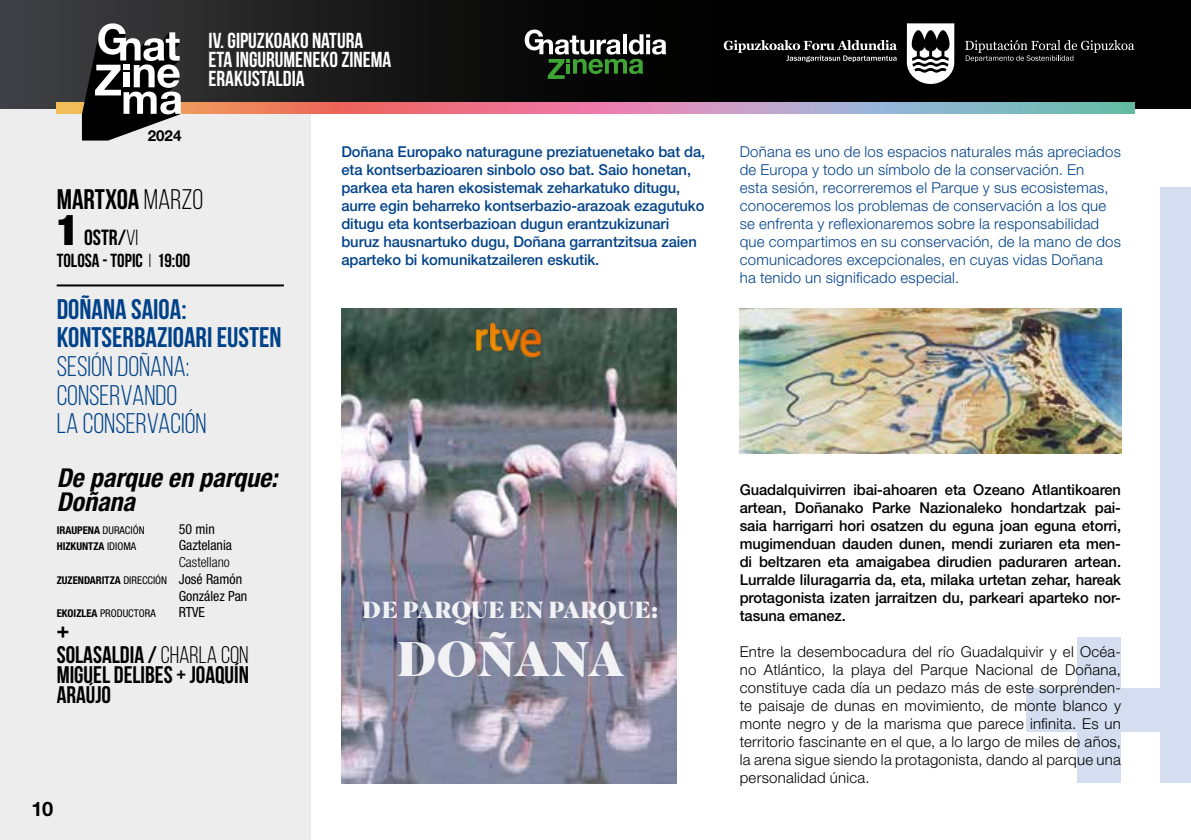
<style>
.page{position:relative;width:1191px;height:840px;background:#fff}
.page>*{position:absolute;margin:0;border:0;box-sizing:border-box;transform-origin:0 0}
.t1{font:900 48.4px "Superior Title";letter-spacing:.005em;color:#fff}
.t2{font:700 31.4px "Bebas Neue";color:#000}
.t3{font:28.4px/28.6px "Bebas Neue";color:#004289}
.t4{font:700 28.4px/28.6px "Bebas Neue";color:#004289}
.t5{font:700 28.4px "Bebas Neue";color:#000}
.t6{font:italic 700 condensed 26px/24px "Helvetica Neue LT Std";color:#000}
.t7{font:700 24px/20px "Bebas Neue";color:#000;text-align:justify}
.t8{font:900 23.2px "Superior Title";letter-spacing:.005em;color:#fff}
.t9{font:700 22px "Bebas Neue";color:#000}
.t10{font:700 21.8px/19px "Bebas Neue";color:#fff}
.t11{font:700 20px "Helvetica Neue LT Std";color:#000}
.t12{font:700 19px "Bebas Neue";color:#000}
.t13{font:700 15.2px "Helvetica Neue LT Std";color:#000}
.t14{font:500 15px/18px "Helvetica Neue LT Std";letter-spacing:-.005em;color:#000;text-align:justify}
.t15{font:300 15px/18px "Helvetica Neue LT Std";letter-spacing:.015em;color:#004289}
.t16{font:300 15px/18px "Helvetica Neue LT Std";letter-spacing:.015em;color:#000;text-align:justify}
.t17{font:500 15px/18px "Helvetica Neue LT Std";letter-spacing:-.005em;color:#004289}
.t18{font:condensed 14px "Helvetica Neue LT Std";color:#000}
.t19{font:300 condensed 14px "Helvetica Neue LT Std";color:#000}
.t20{font:700 condensed 10.8px "Helvetica Neue LT Std";color:#000}
.t21{font:condensed 10.8px "Helvetica Neue LT Std";color:#000}
.s1{font-weight:400}
.s2{font-family:"Helvetica Neue LT Std";font-weight:900;font-stretch:condensed;font-size:42.2px}
.s3{font-weight:400;font-size:14px}
.s4{font-weight:700}
</style>
<div class="page">
<div style="left:0;top:108px;width:310px;height:731px;background:#ededed"></div>
<svg style="left:0;top:0;width:1191px;height:108px;background:#101011"></svg>
<svg style="left:57px;top:102px;width:1077px;height:12px;background:#c5949e"></svg>
<svg style="left:82px;top:23px;width:99px;height:117px"></svg>
<svg style="left:525px;top:30px;width:141px;height:49px;background:#3c493b"></svg>
<svg style="left:906px;top:23px;width:48px;height:61px"></svg>
<svg style="left:965px;top:40px;width:169px;height:22px;background:#2a2a2a"></svg>
<svg style="left:723px;top:40px;width:174px;height:22px;background:#3a3a3a"></svg>
<div style="left:1160px;top:187px;width:31px;height:595px;background:#d4def0"></div>
<div style="left:1077px;top:637px;width:44px;height:145px;background:#d4def0"></div>
<div style="left:1026px;top:688px;width:146px;height:43px;background:#d4def0"></div>
<hr style="left:57px;top:284px;width:227px;height:2px;background:#000">
<img style="left:739px;top:308px;width:382px;height:145px">
<img style="left:341px;top:308px;width:335px;height:474px">
<img style="left:472px;top:320px;width:73px;height:40px">
<p class="t13" style="left:148px;top:126px;width:35px">2024</p>
<h3 class="t10" style="left:209px;top:30px;width:184px">IV. GIPUZKOAKO NATURA<br>ETA INGURUMENEKO ZINEMA<br>ERAKUSTALDIA</h3>
<h3 class="t5" style="left:57px;top:183px;width:148px">MARTXOA <span class="s1">MARZO</span></h3>
<h3 class="t9" style="left:57px;top:225px;width:83px"><span class="s2">1</span> OSTR/<span class="s1">VI</span></h3>
<p class="t12" style="left:57px;top:250px;width:135px">TOLOSA - TOPIC <span class="s1">I</span> 19:00</p>
<h3 class="t4" style="left:57px;top:294px;width:226px">DOÑANA SAIOA:<br>KONTSERBAZIOARI EUSTEN</h3>
<h3 class="t3" style="left:57px;top:351px;width:151px">SESIÓN DOÑANA:<br>CONSERVANDO<br>LA CONSERVACIÓN</h3>
<h3 class="t6" style="left:57px;top:466px;width:222px">De parque en parque:<br>Doñana</h3>
<p class="t20" style="left:57px;top:523px;width:89px">IRAUPENA <span class="s1">DURACIÓN</span></p>
<p class="t18" style="left:179px;top:520px;width:38px">50 min</p>
<p class="t20" style="left:57px;top:539px;width:81px">HIZKUNTZA <span class="s1">IDIOMA</span></p>
<p class="t18" style="left:179px;top:537px;width:55px">Gaztelania</p>
<p class="t19" style="left:179px;top:553px;width:53px">Castellano</p>
<p class="t20" style="left:57px;top:573px;width:187px">ZUZENDARITZA <span class="s1">DIRECCIÓN</span> <span class="s3">José Ramón</span></p>
<p class="t18" style="left:179px;top:587px;width:70px">González Pan</p>
<p class="t21" style="left:57px;top:606px;width:100px"><span class="s4">EKOIZLEA</span> PRODUCTORA</p>
<p class="t18" style="left:179px;top:603px;width:28px">RTVE</p>
<h2 class="t2" style="left:57px;top:614px;width:14px">+</h2>
<h3 class="t7" style="left:57px;top:644px;width:194px">SOLASALDIA / <span class="s1">CHARLA CON </span>MIGUEL DELIBES+ JOAQUÍN ARAÚJO</h3>
<h3 class="t11" style="left:32px;top:796px;width:23px">10</h3>
<p class="t17" style="left:341px;top:142px;width:365px">Doñana Europako naturagune preziatuenetako bat da, eta kontserbazioaren sinbolo oso bat. Saio honetan, parkea eta haren ekosistemak zeharkatuko ditugu, aurre egin beharreko kontserbazio-arazoak ezagutuko ditugu eta kontserbazioan dugun erantzukizunari buruz hausnartuko dugu, Doñana garrantzitsua zaien aparteko bi komunikatzaileren eskutik.</p>
<p class="t15" style="left:739px;top:142px;width:383px">Doñana es uno de los espacios naturales más apreciados de Europa y todo un símbolo de la conservación. En<br>esta sesión, recorreremos el Parque y sus ecosistemas, conoceremos los problemas de conservación a los que se enfrenta y reflexionaremos sobre la responsabilidad que compartimos en su conservación, de la mano de dos comunicadores excepcionales, en cuyas vidas Doñana ha tenido un significado especial.</p>
<h3 class="t8" style="left:363px;top:594px;width:297px">DE PARQUE EN PARQUE:</h3>
<h1 class="t1" style="left:397px;top:627px;width:229px">DOÑANA</h1>
<p class="t14" style="left:739px;top:480px;width:383px">Guadalquivirren ibai-ahoaren eta Ozeano Atlantikoaren artean, Doñanako Parke Nazionaleko hondartzak pai&shy;saia harrigarri hori osatzen du eguna joan eguna etorri, mugimenduan dauden dunen, mendi zuriaren eta men&shy;di beltzaren eta amaigabea dirudien paduraren artean.<br>Lurralde liluragarria da, eta, milaka urtetan zehar, hareak protagonista izaten jarraitzen du, parkeari aparteko nor&shy;tasuna emanez.</p>
<p class="t16" style="left:739px;top:642px;width:383px">Entre la desembocadura del río Guadalquivir y el Océa&shy;no Atlántico, la playa del Parque Nacional de Doñana, constituye cada día un pedazo más de este sorprenden&shy;te paisaje de dunas en movimiento, de monte blanco y monte negro y de la marisma que parece infinita. Es un territorio fascinante en el que, a lo largo de miles de años, la arena sigue siendo la protagonista, dando al parque una personalidad única.</p>
</div>
